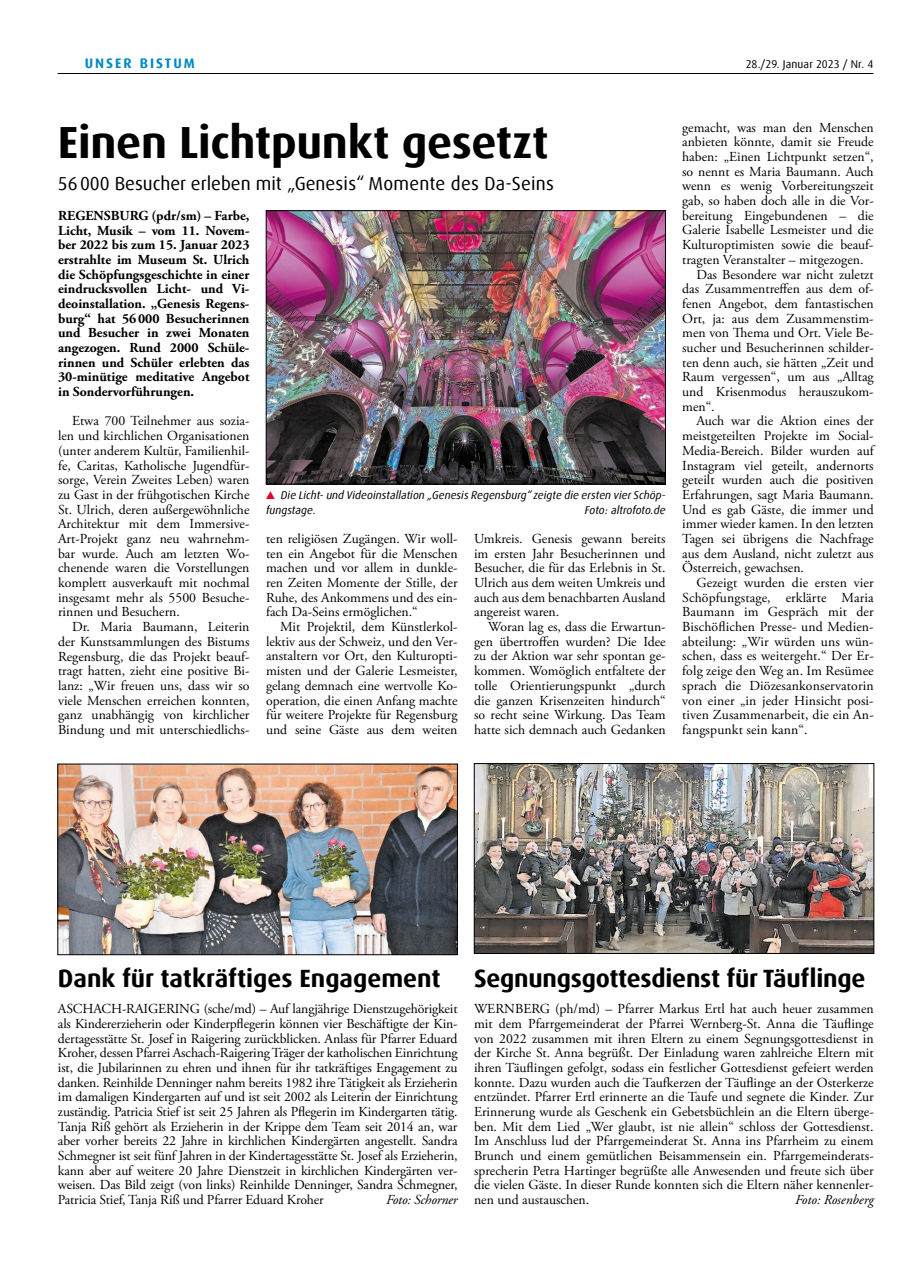
<style>
.page{position:relative;width:908px;height:1276px;background:#fff}
.page>*{position:absolute;margin:0;border:0;box-sizing:border-box;transform-origin:0 0}
.t1{font:700 45px "Dax Offc Pro";letter-spacing:-.01em;color:#000}
.t2{font:700 25px "Dax Offc Pro";letter-spacing:-.01em;color:#000}
.t3{font:18.75px "Dax Offc Pro";color:#000}
.t4{font:13.75px/14.6px "Adobe Garamond Pro";color:#000;text-align:justify}
.t5{font:700 13.75px/14.6px "Adobe Garamond Pro";color:#000;text-align:justify}
.t6{font:italic 13.75px "Adobe Garamond Pro";letter-spacing:-.005em;color:#000}
.t7{font:700 13.75px "Dax Offc Pro";letter-spacing:.15em;color:#0088c3}
.t8{font:italic 11.25px/14.8px "Dax Offc Pro";color:#000}
.t9{font:11.25px "Dax Offc Pro";letter-spacing:.005em;color:#000}
</style>
<div class="page">
<hr style="left:58px;top:73px;width:815px;height:1px;background:#000">
<img style="left:60px;top:766px;width:395px;height:187px">
<div style="left:58px;top:764px;width:399px;height:191px;border:1px solid #000"></div>
<img style="left:476px;top:765px;width:395px;height:186px">
<div style="left:474px;top:763px;width:399px;height:190px;border:1px solid #000"></div>
<img style="left:268px;top:212px;width:395px;height:270px">
<div style="left:266px;top:210px;width:399px;height:274px;border:1px solid #000"></div>
<svg style="left:266px;top:491px;width:8px;height:8px"></svg>
<p class="t7" style="left:85px;top:54px;width:112px">UNSER BISTUM</p>
<p class="t9" style="left:745px;top:57px;width:129px">28./29. Januar 2023 / Nr. 4</p>
<h1 class="t1" style="left:58px;top:113px;width:492px">Einen Lichtpunkt gesetzt</h1>
<h3 class="t3" style="left:58px;top:171px;width:497px">56000 Besucher erleben mit „Genesis“ Momente des Da-Seins</h3>
<p class="t5" style="left:58px;top:208px;width:193px">REGENSBURG (pdr/sm) – Farbe, Licht, Musik – vom 11. Novem&shy;ber 2022 bis zum 15. Januar 2023 erstrahlte im Museum St. Ulrich die Schöpfungsgeschichte in einer eindrucksvollen Licht- und Vi&shy;deoinstallation. „Genesis Regens&shy;burg“ hat 56000 Besucherinnen und Besucher in zwei Monaten angezogen. Rund 2000 Schüle&shy;rinnen und Schüler erlebten das 30-minütige meditative Angebot in Sondervorführungen.</p>
<p class="t4" style="left:58px;top:414px;width:193px;text-indent:14px">Etwa 700 Teilnehmer aus sozia&shy;len und kirchlichen Organisationen (unter anderem Kultür, Familienhil&shy;fe, Caritas, Katholische Jugendfür&shy;sorge, Verein Zweites Leben) waren zu Gast in der frühgotischen Kirche St. Ulrich, deren außergewöhnliche Architektur mit dem Immersive-Art-Projekt ganz neu wahrnehm&shy;bar wurde. Auch am letzten Wo&shy;chenende waren die Vorstellungen komplett ausverkauft mit nochmal insgesamt mehr als 5500 Besuche&shy;rinnen und Besuchern.</p>
<p class="t4" style="left:58px;top:620px;width:193px;text-indent:14px">Dr. Maria Baumann, Leiterin der Kunstsammlungen des Bistums Regensburg, die das Projekt beauf&shy;tragt hatten, zieht eine positive Bi&shy;lanz: „Wir freuen uns, dass wir so viele Menschen erreichen konnten, ganz unabhängig von kirchlicher Bindung und mit unterschiedlichs-</p>
<p class="t8" style="left:266px;top:488px;width:401px;text-indent:15px">Die Licht- und Videoinstallation „Genesis Regensburg“ zeigte die ersten vier Schöp&shy;fungstage.</p>
<p class="t8" style="left:584px;top:502px;width:82px">Foto: altrofoto.de</p>
<p class="t4" style="left:266px;top:532px;width:193px">ten religiösen Zugängen. Wir woll&shy;ten ein Angebot für die Menschen machen und vor allem in dunkle&shy;ren Zeiten Momente der Stille, der Ruhe, des Ankommens und des ein&shy;fach Da-Seins ermöglichen.“</p>
<p class="t4" style="left:266px;top:620px;width:193px;text-indent:14px">Mit Projektil, dem Künstlerkol&shy;lektiv aus der Schweiz, und den Ver&shy;anstaltern vor Ort, den Kulturopti&shy;misten und der Galerie Lesmeister, gelang demnach eine wertvolle Ko&shy;operation, die einen Anfang machte für weitere Projekte für Regensburg und seine Gäste aus dem weiten</p>
<p class="t4" style="left:474px;top:532px;width:193px">Umkreis. Genesis gewann bereits im ersten Jahr Besucherinnen und Besucher, die für das Erlebnis in St.<br>Ulrich aus dem weiten Umkreis und auch aus dem benachbarten Ausland angereist waren.</p>
<p class="t4" style="left:474px;top:620px;width:193px;text-indent:14px">Woran lag es, dass die Erwartun&shy;gen übertroffen wurden? Die Idee zu der Aktion war sehr spontan ge&shy;kommen. Womöglich entfaltete der tolle Orientierungspunkt „durch die ganzen Krisenzeiten hindurch“ so recht seine Wirkung. Das Team hatte sich demnach auch Gedanken</p>
<p class="t4" style="left:681px;top:120px;width:193px">gemacht, was man den Menschen</p>
<p class="t4" style="left:681px;top:135px;width:193px">anbieten könnte, damit sie Freude</p>
<p class="t4" style="left:681px;top:150px;width:193px">haben: „Einen Lichtpunkt setzen“,</p>
<p class="t4" style="left:681px;top:164px;width:193px">so nennt es Maria Baumann. Auch</p>
<p class="t4" style="left:681px;top:179px;width:193px">wenn es wenig Vorbereitungszeit</p>
<p class="t4" style="left:681px;top:194px;width:193px">gab, so haben doch alle in die Vor-</p>
<p class="t4" style="left:681px;top:209px;width:193px">bereitung Eingebundenen – die</p>
<p class="t4" style="left:681px;top:223px;width:193px">Galerie Isabelle Lesmeister und die</p>
<p class="t4" style="left:681px;top:238px;width:193px">Kulturoptimisten sowie die beauf-</p>
<p class="t4" style="left:681px;top:253px;width:183px">tragten Veranstalter – mitgezogen.</p>
<p class="t4" style="left:696px;top:267px;width:179px">Das Besondere war nicht zuletzt</p>
<p class="t4" style="left:681px;top:282px;width:193px">das Zusammentreffen aus dem of-</p>
<p class="t4" style="left:681px;top:297px;width:193px">fenen Angebot, dem fantastischen</p>
<p class="t4" style="left:681px;top:311px;width:193px">Ort, ja: aus dem Zusammenstim-</p>
<p class="t4" style="left:681px;top:326px;width:193px">men von Thema und Ort. Viele Be-</p>
<p class="t4" style="left:681px;top:341px;width:193px">sucher und Besucherinnen schilder-</p>
<p class="t4" style="left:681px;top:355px;width:193px">ten denn auch, sie hätten „Zeit und</p>
<p class="t4" style="left:681px;top:370px;width:193px">Raum vergessen“, um aus „Alltag</p>
<p class="t4" style="left:681px;top:385px;width:193px">und Krisenmodus herauszukom-</p>
<p class="t4" style="left:681px;top:399px;width:34px">men“.</p>
<p class="t4" style="left:696px;top:414px;width:179px">Auch war die Aktion eines der</p>
<p class="t4" style="left:681px;top:429px;width:193px">meistgeteilten Projekte im Social-</p>
<p class="t4" style="left:681px;top:444px;width:193px">Media-Bereich. Bilder wurden auf</p>
<p class="t4" style="left:681px;top:458px;width:193px">Instagram viel geteilt, andernorts</p>
<p class="t4" style="left:681px;top:473px;width:193px">geteilt wurden auch die positiven</p>
<p class="t4" style="left:681px;top:488px;width:193px">Erfahrungen, sagt Maria Baumann.</p>
<p class="t4" style="left:681px;top:502px;width:193px">Und es gab Gäste, die immer und</p>
<p class="t4" style="left:681px;top:517px;width:193px">immer wieder kamen. In den letzten</p>
<p class="t4" style="left:681px;top:532px;width:193px">Tagen sei übrigens die Nachfrage</p>
<p class="t4" style="left:681px;top:546px;width:193px">aus dem Ausland, nicht zuletzt aus</p>
<p class="t4" style="left:681px;top:561px;width:123px">Österreich, gewachsen.</p>
<p class="t4" style="left:696px;top:576px;width:179px">Gezeigt wurden die ersten vier</p>
<p class="t4" style="left:681px;top:590px;width:193px">Schöpfungstage, erklärte Maria</p>
<p class="t4" style="left:681px;top:605px;width:193px">Baumann im Gespräch mit der</p>
<p class="t4" style="left:681px;top:620px;width:193px">Bischöflichen Presse- und Medien-</p>
<p class="t4" style="left:681px;top:634px;width:193px">abteilung: „Wir würden uns wün-</p>
<p class="t4" style="left:681px;top:649px;width:193px">schen, dass es weitergeht.“ Der Er-</p>
<p class="t4" style="left:681px;top:664px;width:193px">folg zeige den Weg an. Im Resümee</p>
<p class="t4" style="left:681px;top:678px;width:193px">sprach die Diözesankonservatorin</p>
<p class="t4" style="left:681px;top:693px;width:193px">von einer „in jeder Hinsicht posi-</p>
<p class="t4" style="left:681px;top:708px;width:193px">tiven Zusammenarbeit, die ein An-</p>
<p class="t4" style="left:681px;top:723px;width:127px">fangspunkt sein kann“.</p>
<h2 class="t2" style="left:58px;top:962px;width:384px">Dank für tatkräftiges Engagement</h2>
<p class="t4" style="left:58px;top:1002px;width:401px">ASCHACH-RAIGERING (sche/md) – Auf langjährige Dienstzugehörigkeit als Kindererzieherin oder Kinderpflegerin können vier Beschäftigte der Kin&shy;dertagesstätte St. Josef in Raigering zurückblicken. Anlass für Pfarrer Eduard Kroher, dessen Pfarrei Aschach-Raigering Träger der katholischen Einrichtung ist, die Jubilarinnen zu ehren und ihnen für ihr tatkräftiges Engagement zu danken. Reinhilde Denninger nahm bereits 1982 ihre Tätigkeit als Erzieherin im damaligen Kindergarten auf und ist seit 2002 als Leiterin der Einrichtung zuständig. Patricia Stief ist seit 25 Jahren als Pflegerin im Kindergarten tätig.<br>Tanja Riß gehört als Erzieherin in der Krippe dem Team seit 2014 an, war aber vorher bereits 22 Jahre in kirchlichen Kindergärten angestellt. Sandra Schmegner ist seit fünf Jahren in der Kindertagesstätte St. Josef als Erzieherin, kann aber auf weitere 20 Jahre Dienstzeit in kirchlichen Kindergärten ver&shy;weisen. Das Bild zeigt (von links) Reinhilde Denninger, Sandra Schmegner, Patricia Stief, Tanja Riß und Pfarrer Eduard Kroher</p>
<p class="t6" style="left:386px;top:1191px;width:73px">Foto: Schorner</p>
<h2 class="t2" style="left:474px;top:962px;width:392px">Segnungsgottesdienst für Täuflinge</h2>
<p class="t4" style="left:474px;top:1002px;width:401px">WERNBERG (ph/md) – Pfarrer Markus Ertl hat auch heuer zusammen mit dem Pfarrgemeinderat der Pfarrei Wernberg-St. Anna die Täuflinge von 2022 zusammen mit ihren Eltern zu einem Segnungsgottesdienst in der Kirche St. Anna begrüßt. Der Einladung waren zahlreiche Eltern mit ihren Täuflingen gefolgt, sodass ein festlicher Gottesdienst gefeiert werden konnte. Dazu wurden auch die Taufkerzen der Täuflinge an der Osterkerze entzündet. Pfarrer Ertl erinnerte an die Taufe und segnete die Kinder. Zur Erinnerung wurde als Geschenk ein Gebetsbüchlein an die Eltern überge&shy;ben. Mit dem Lied „Wer glaubt, ist nie allein“ schloss der Gottesdienst.<br>Im Anschluss lud der Pfarrgemeinderat St. Anna ins Pfarrheim zu einem Brunch und einem gemütlichen Beisammensein ein. Pfarrgemeinderats&shy;sprecherin Petra Hartinger begrüßte alle Anwesenden und freute sich über die vielen Gäste. In dieser Runde konnten sich die Eltern näher kennenler&shy;nen und austauschen.</p>
<p class="t6" style="left:794px;top:1191px;width:80px">Foto: Rosenberg</p>
</div>
